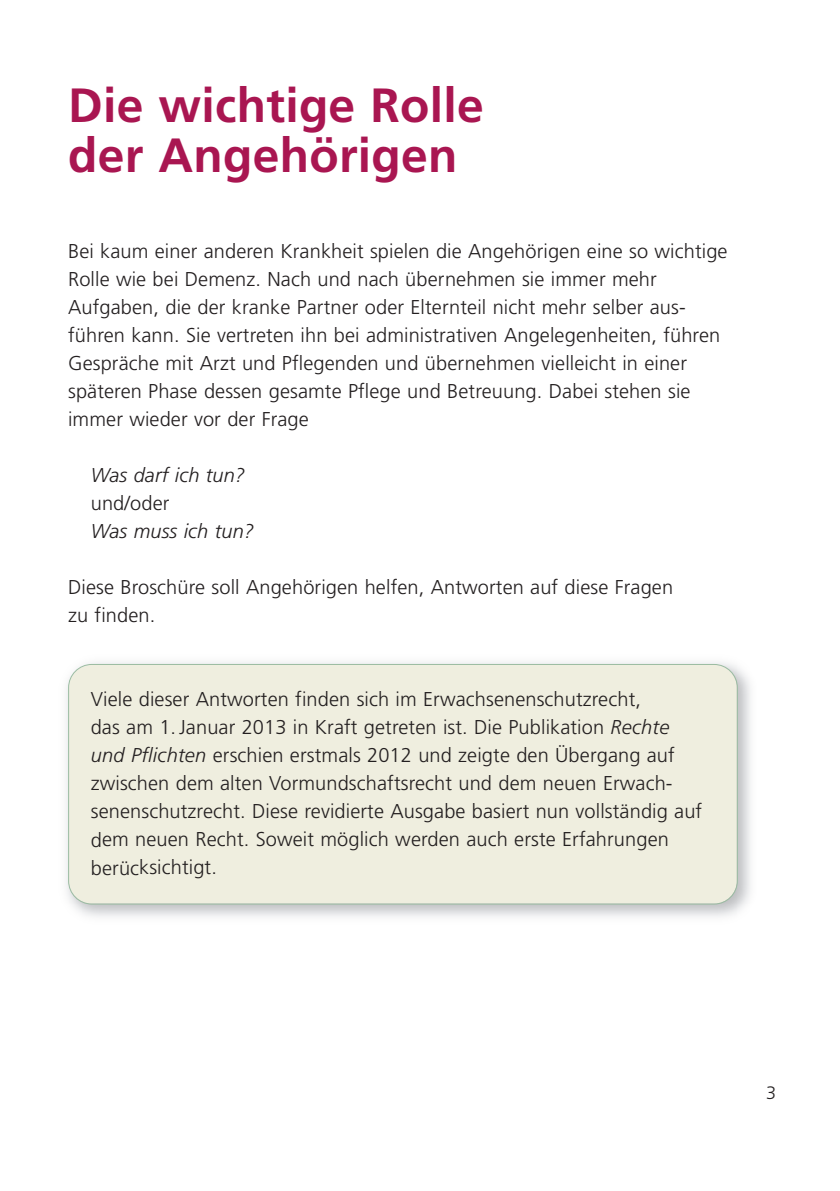
<style>
.page{position:relative;width:840px;height:1191px;background:#fff}
.page>*{position:absolute;margin:0;border:0;box-sizing:border-box;transform-origin:0 0}
.t1{font:700 48px/50px "Frutiger";letter-spacing:.005em;color:#a91651}
.t2{font:300 20px/28px "Frutiger";letter-spacing:.005em;color:#231f20}
.t3{font:italic 300 20px "Frutiger";letter-spacing:.005em;color:#231f20}
.t4{font:300 18px "Frutiger";color:#231f20}
.s1{font-style:italic}
</style>
<div class="page">
<img style="left:66px;top:662px;width:685px;height:255px">
<div style="left:69px;top:665px;width:667px;height:238px;background:#efeedf;border-radius:23px"></div>
<div style="left:68px;top:664px;width:669px;height:240px;border:2px solid #9bbca1;border-radius:24px"></div>
<h1 class="t1" style="left:68px;top:84px;width:417px">Die wichtige Rolle der Angehörigen</h1>
<p class="t2" style="left:68px;top:239px;width:660px">Bei kaum einer anderen Krankheit spielen die Angehörigen eine so wichtige Rolle wie bei Demenz. Nach und nach übernehmen sie immer mehr Aufgaben, die der kranke Partner oder Elternteil nicht mehr selber aus&shy;führen kann. Sie vertreten ihn bei administrativen Angelegenheiten, führen Gespräche mit Arzt und Pflegenden und übernehmen vielleicht in einer späteren Phase dessen gesamte Pflege und Betreuung. Dabei stehen sie immer wieder vor der Frage</p>
<p class="t3" style="left:91px;top:467px;width:156px">Was darf ich tun?</p>
<p class="t2" style="left:91px;top:491px;width:80px">und/oder</p>
<p class="t3" style="left:91px;top:523px;width:165px">Was muss ich tun?</p>
<p class="t2" style="left:68px;top:575px;width:606px">Diese Broschüre soll Angehörigen helfen, Antworten auf diese Fragen zu finden.</p>
<p class="t2" style="left:91px;top:687px;width:612px">Viele dieser Antworten finden sich im Erwachsenenschutzrecht,<br>das am 1.Januar 2013 in Kraft getreten ist. Die Publikation <span class="s1">Rechte und Pflichten</span> erschien erstmals 2012 und zeigte den Übergang auf zwischen dem alten Vormundschaftsrecht und dem neuen Erwach&shy;senenschutzrecht. Diese revidierte Ausgabe basiert nun vollständig auf dem neuen Recht. Soweit möglich werden auch erste Erfahrungen berücksichtigt.</p>
<p class="t4" style="left:765px;top:1085px;width:12px">3</p>
</div>
